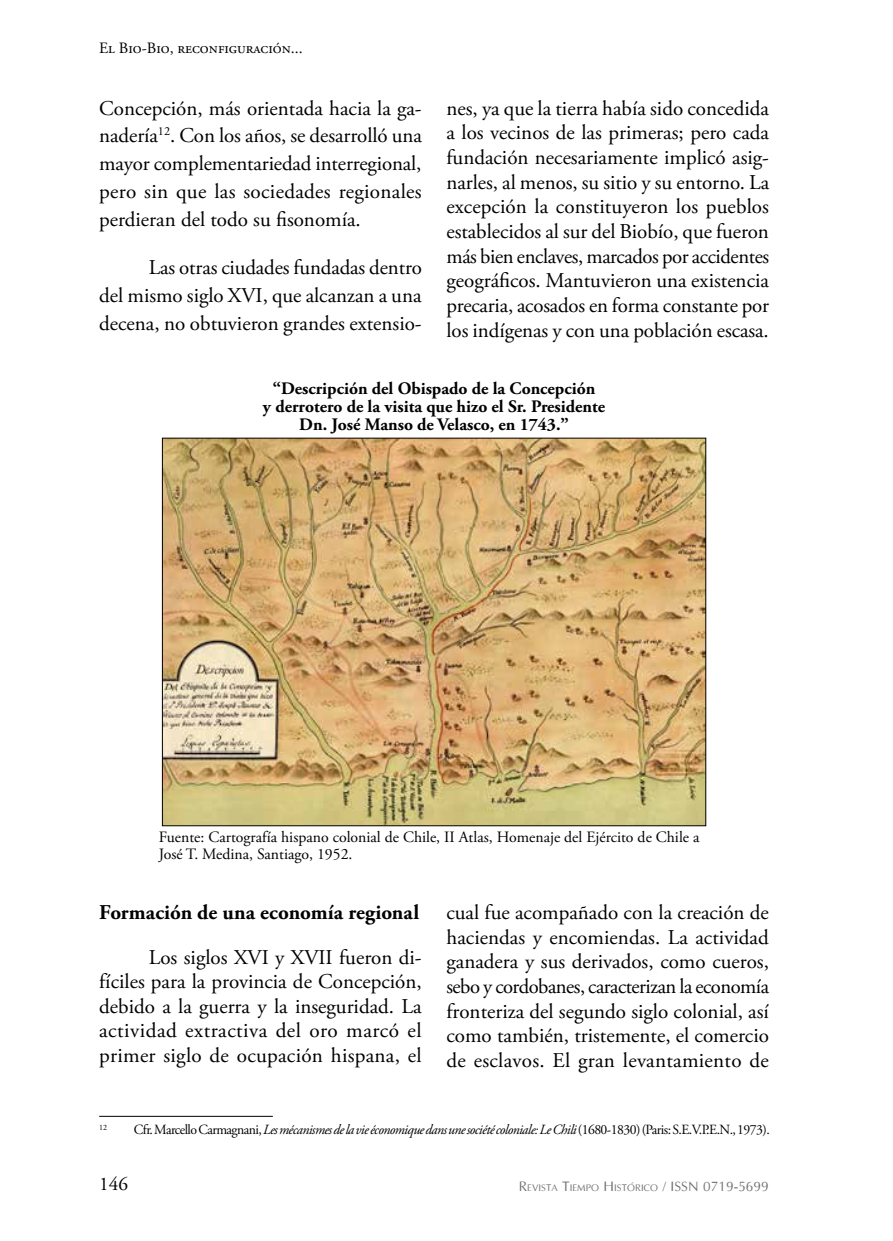
<style>
.page{position:relative;width:893px;height:1241px;background:#fff}
.page>*{position:absolute;margin:0;border:0;box-sizing:border-box;transform-origin:0 0}
.t1{font:21px/24.5px "Adobe Garamond Pro";color:#000;text-align:justify}
.t2{font:700 21px "Adobe Garamond Pro";letter-spacing:.005em;color:#000}
.t3{font:19.25px "Adobe Garamond Pro";color:#000}
.t4{font:700 17.5px/17.5px "Adobe Garamond Pro";color:#000;text-align:center}
.t5{font:15.75px/17.5px "Adobe Garamond Pro";color:#000}
.t6{font:italic 14px "Adobe Garamond Pro";letter-spacing:-.04em;color:#000}
.t7{font:9.8px "Optane";color:#706f6f}
.t8{font:8.22px "Adobe Garamond Pro";color:#000}
.s1{font-style:normal}
.s2{font-size:14px}
</style>
<div class="page">
<hr style="left:99px;top:1115px;width:174px;height:1px;background:#000">
<img style="left:164px;top:439px;width:540px;height:385px">
<p class="t5" style="left:99px;top:40px;width:205px">El Bio-Bio, reconfiguración...</p>
<p class="t1" style="left:99px;top:95px;width:324px;line-height:28px">Concepción, más orientada hacia la ga&shy;nadería<sup>12</sup>. Con los años, se desarrolló una mayor complementariedad interregional, pero sin que las sociedades regionales perdieran del todo su fisonomía.</p>
<p class="t1" style="left:99px;top:254px;width:324px;line-height:28px;text-indent:50px">Las otras ciudades fundadas dentro del mismo siglo XVI, que alcanzan a una decena, no obtuvieron grandes extensio-</p>
<p class="t1" style="left:446px;top:96px;width:324px">nes, ya que la tierra había sido concedida a los vecinos de las primeras; pero cada fundación necesariamente implicó asig&shy;narles, al menos, su sitio y su entorno. La excepción la constituyeron los pueblos establecidos al sur del Biobío, que fueron más bien enclaves, marcados por accidentes geográficos. Mantuvieron una existencia precaria, acosados en forma constante por los indígenas y con una población escasa.</p>
<p class="t4" style="left:263px;top:380px;width:344px">“Descripción del Obispado de la Concepción<br>y derrotero de la visita que hizo el Sr. Presidente<br>Dn. José Manso de Velasco, en 1743.”</p>
<p class="t5" style="left:159px;top:828px;width:542px">Fuente: Cartografía hispano colonial de Chile, II Atlas, Homenaje del Ejército de Chile a<br>José T. Medina, Santiago, 1952.</p>
<p class="t2" style="left:99px;top:900px;width:322px">Formación de una economía regional</p>
<p class="t1" style="left:99px;top:945px;width:324px;text-indent:50px">Los siglos XVI y XVII fueron di&shy;fíciles para la provincia de Concepción, debido a la guerra y la inseguridad. La actividad extractiva del oro marcó el primer siglo de ocupación hispana, el</p>
<p class="t1" style="left:446px;top:901px;width:324px">cual fue acompañado con la creación de haciendas y encomiendas. La actividad ganadera y sus derivados, como cueros, sebo y cordobanes, caracterizan la economía fronteriza del segundo siglo colonial, así como también, tristemente, el comercio de esclavos. El gran levantamiento de</p>
<p class="t8" style="left:99px;top:1121px;width:10px">12</p>
<p class="t6" style="left:134px;top:1121px;width:637px"><span class="s1">Cfr. Marcello Carmagnani,</span> Les mécanismes de la vie économique dans une société coloniale: Le Chili <span class="s1">(1680-1830) (Paris: S.E.V.P.E.N., 1973).</span></p>
<p class="t3" style="left:99px;top:1171px;width:30px">146</p>
<p class="t7" style="left:519px;top:1181px;width:252px"><span class="s2">R</span>EVISTA <span class="s2">T</span>IEMPO <span class="s2">H</span>ISTÓRICO <span class="s2">/</span> <span class="s2">ISSN 0719-5699</span></p>
</div>
